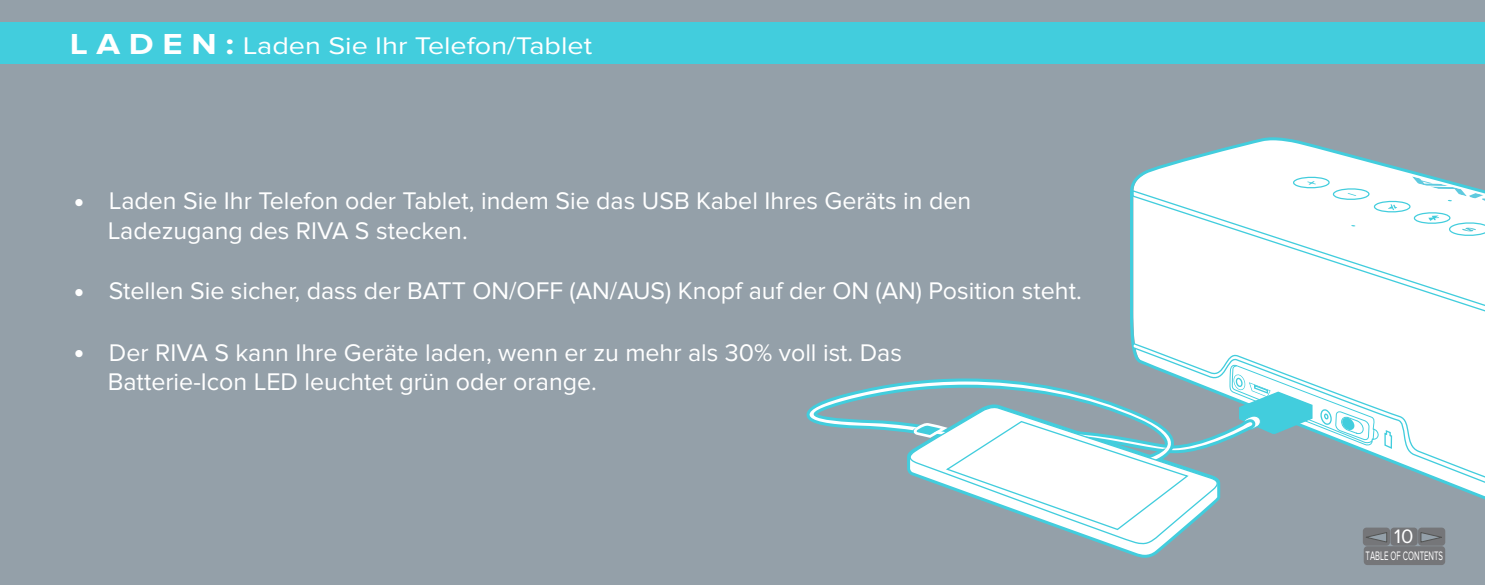
<style>
.page{position:relative;width:1485px;height:585px;background:#94a0a9}
.page>*{position:absolute;margin:0;border:0;box-sizing:border-box;transform-origin:0 0}
.t1{font:25px/30px "Proxima Nova";color:#fff}
.t2{font:25px "Proxima Nova";color:#fff;scale:1.15 1}
.t3{font:20.25px "Proxima Nova";color:#fff}
.t4{font:12.75px "Proxima Nova";color:#fff;scale:.61 1}
.s1{font-weight:700;font-size:30px}
</style>
<div class="page">
<div style="left:0;top:22px;width:1485px;height:42px;background:#42cddd"></div>
<svg style="left:1130px;top:137px;width:355px;height:393px;fill:#fff"></svg>
<div style="left:1132px;top:191px;width:353px;height:143px;background:#fff"></div>
<svg style="left:1132px;top:342px;width:353px;height:174px;background:#e7eef0"></svg>
<svg style="left:1111px;top:547px;width:54px;height:11px"></svg>
<svg style="left:806px;top:381px;width:105px;height:52px"></svg>
<svg style="left:907px;top:404px;width:264px;height:143px"></svg>
<svg style="left:1291px;top:175px;width:194px;height:63px;background:#ecf7f9"></svg>
<div style="left:1363px;top:528px;width:27px;height:18px;background:#757679;border-radius:4px"></div>
<div style="left:1390px;top:528px;width:28px;height:18px;background:#757679;border-radius:4px"></div>
<div style="left:1418px;top:528px;width:27px;height:18px;background:#757679;border-radius:4px"></div>
<svg style="left:911px;top:364px;width:482px;height:178px"></svg>
<svg style="left:1421px;top:532px;width:21px;height:10px"></svg>
<div style="left:1364px;top:546px;width:81px;height:19px;background:#757679;border-radius:4px"></div>
<p class="t2" style="left:70px;top:31px;width:456px"><span class="s1">L A D E N :</span> Laden Sie Ihr Telefon/Tablet</p>
<p class="t1" style="left:108px;top:187px;width:865px;text-indent:-32px">● Laden Sie Ihr Telefon oder Tablet, indem Sie das USB Kabel Ihres Geräts in den<br>Ladezugang des RIVA S stecken.</p>
<p class="t1" style="left:75px;top:276px;width:1008px">● Stellen Sie sicher, dass der BATT ON/OFF (AN/AUS) Knopf auf der ON (AN) Position steht.</p>
<p class="t1" style="left:108px;top:338px;width:796px;text-indent:-32px">● Der RIVA S kann Ihre Geräte laden, wenn er zu mehr als 30% voll ist. Das<br>Batterie-Icon LED leuchtet grün oder orange.</p>
<p class="t3" style="left:1394px;top:525px;width:21px">10</p>
<p class="t4" style="left:1366px;top:548px;width:129px">TABLE OF CONTENTS</p>
</div>
